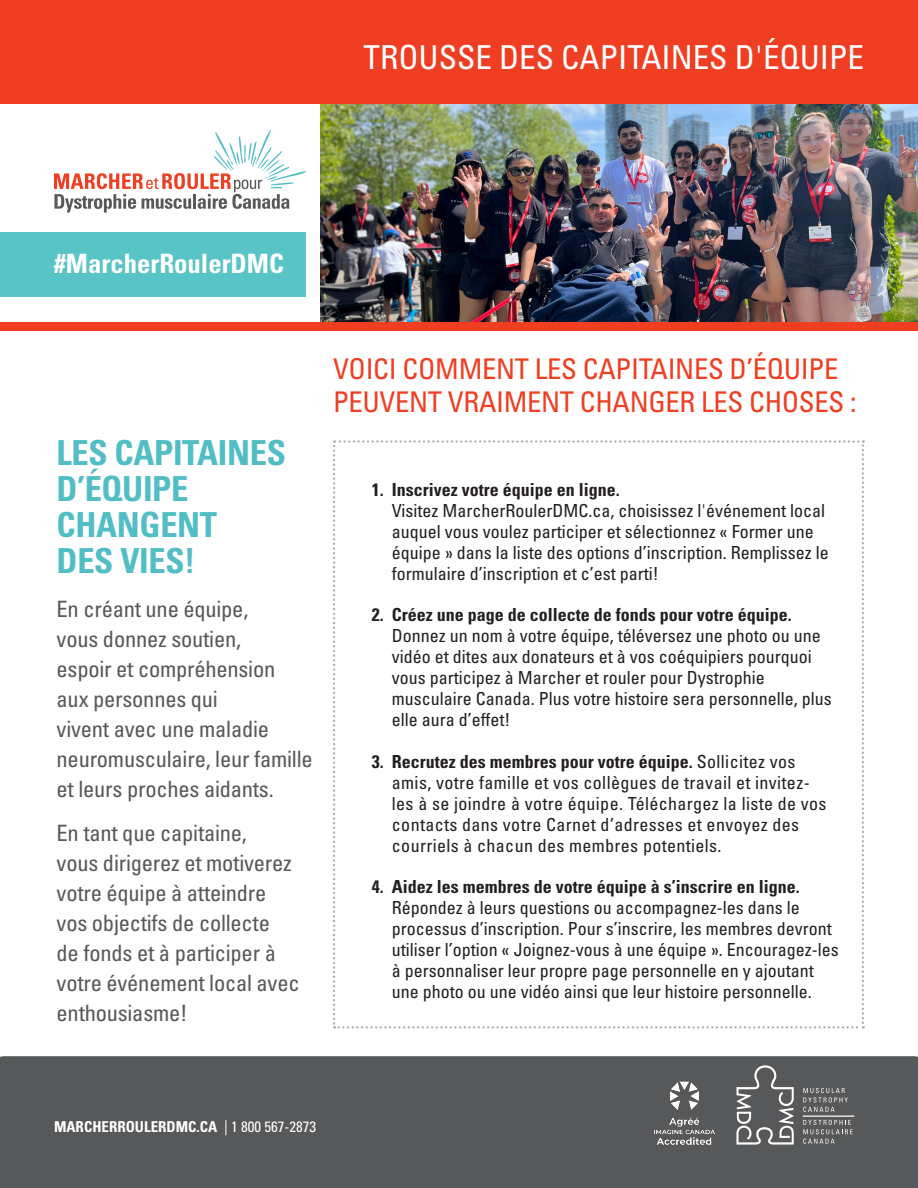
<style>
.page{position:relative;width:918px;height:1188px;background:#fff}
.page>*{position:absolute;margin:0;border:0;box-sizing:border-box;transform-origin:0 0}
.t1{font:700 condensed 34.5px/36px "Univers LT Pro";letter-spacing:-.01em;color:#51bdc5}
.t2{font:condensed 33px "Univers LT Pro";color:#fff}
.t3{font:condensed 28.5px/33px "Univers LT Pro";letter-spacing:-.01em;color:#ef3e22}
.t4{font:700 condensed 26.7px "Univers LT Pro";color:#fff}
.t5{font:condensed 22.5px/30px "Univers LT Pro";letter-spacing:-.01em;color:#57585a}
.t6{font:condensed 18px/21px "Univers LT Pro";color:#231f20}
.t7{font:condensed 18px/21px "Univers LT Pro";letter-spacing:.02em;color:#231f20}
.t8{font:700 condensed 15px "Univers LT Pro";color:#fff}
.s1{font-weight:700}
.s2{font-weight:400}
</style>
<div class="page">
<img style="left:321px;top:103px;width:597px;height:219px">
<div style="left:0;top:0;width:918px;height:103px;background:#ef3e22"></div>
<svg style="left:333px;top:440px;width:531px;height:589px"></svg>
<div style="left:0;top:322px;width:918px;height:8px;background:#ef3e22"></div>
<div style="left:0;top:1056px;width:918px;height:132px;background:#57585a"></div>
<svg style="left:736px;top:1065px;width:58px;height:80px;background:#78787a"></svg>
<svg style="left:803px;top:1088px;width:51px;height:56px;background:#6d6e70"></svg>
<img style="left:639px;top:1068px;width:90px;height:90px">
<div style="left:0;top:232px;width:306px;height:65px;background:#59c4c6"></div>
<svg style="left:54px;top:130px;width:252px;height:83px"></svg>
<p class="t2" style="left:364px;top:36px;width:502px">TROUSSE DES CAPITAINES D'ÉQUIPE</p>
<p class="t4" style="left:54px;top:247px;width:232px">#MarcherRoulerDMC</p>
<p class="t1" style="left:57px;top:435px;width:231px">LES CAPITAINES<br>D’ÉQUIPE<br>CHANGENT<br>DES VIES!</p>
<p class="t5" style="left:57px;top:593px;width:258px">En créant une équipe,<br>vous donnez soutien,<br>espoir et compréhension aux personnes qui<br>vivent avec une maladie neuromusculaire, leur famille et leurs proches aidants.</p>
<p class="t5" style="left:57px;top:817px;width:245px">En tant que capitaine,<br>vous dirigerez et motiverez votre équipe à atteindre vos objectifs de collecte<br>de fonds et à participer à votre événement local avec enthousiasme!</p>
<p class="t3" style="left:333px;top:352px;width:525px">VOICI COMMENT LES CAPITAINES D’ÉQUIPE<br>PEUVENT VRAIMENT CHANGER LES CHOSES :</p>
<p class="t6" style="left:392px;top:479px;width:438px;text-indent:-20px"><span class="s1">1. Inscrivez votre équipe en ligne.<br></span>Visitez MarcherRoulerDMC.ca, choisissez l'événement local auquel vous voulez participer et sélectionnez « Former une équipe » dans la liste des options d’inscription. Remplissez le formulaire d’inscription et c’est parti!</p>
<p class="t6" style="left:392px;top:604px;width:441px;text-indent:-20px"><span class="s1">2. Créez une page de collecte de fonds pour votre équipe.<br></span>Donnez un nom à votre équipe, téléversez une photo ou une vidéo et dites aux donateurs et à vos coéquipiers pourquoi vous participez à Marcher et rouler pour Dystrophie musculaire Canada. Plus votre histoire sera personnelle, plus elle aura d’effet!</p>
<p class="t7" style="left:392px;top:750px;width:436px;text-indent:-20px"><span class="s1">3. Recrutez des membres pour votre équipe.</span> Sollicitez vos amis, votre famille et vos collègues de travail et invitez&shy;les à se joindre à votre équipe. Téléchargez la liste de vos contacts dans votre Carnet d’adresses et envoyez des courriels à chacun des membres potentiels.</p>
<p class="t6" style="left:392px;top:876px;width:448px;text-indent:-20px"><span class="s1">4. Aidez les membres de votre équipe à s’inscrire en ligne.<br></span>Répondez à leurs questions ou accompagnez-les dans le processus d’inscription. Pour s’inscrire, les membres devront utiliser l’option « Joignez-vous à une équipe ». Encouragez-les à personnaliser leur propre page personnelle en y ajoutant une photo ou une vidéo ainsi que leur histoire personnelle.</p>
<p class="t8" style="left:54px;top:1117px;width:264px">MARCHERROULERDMC.CA <span class="s2">| 1 800 567-2873</span></p>
</div>
